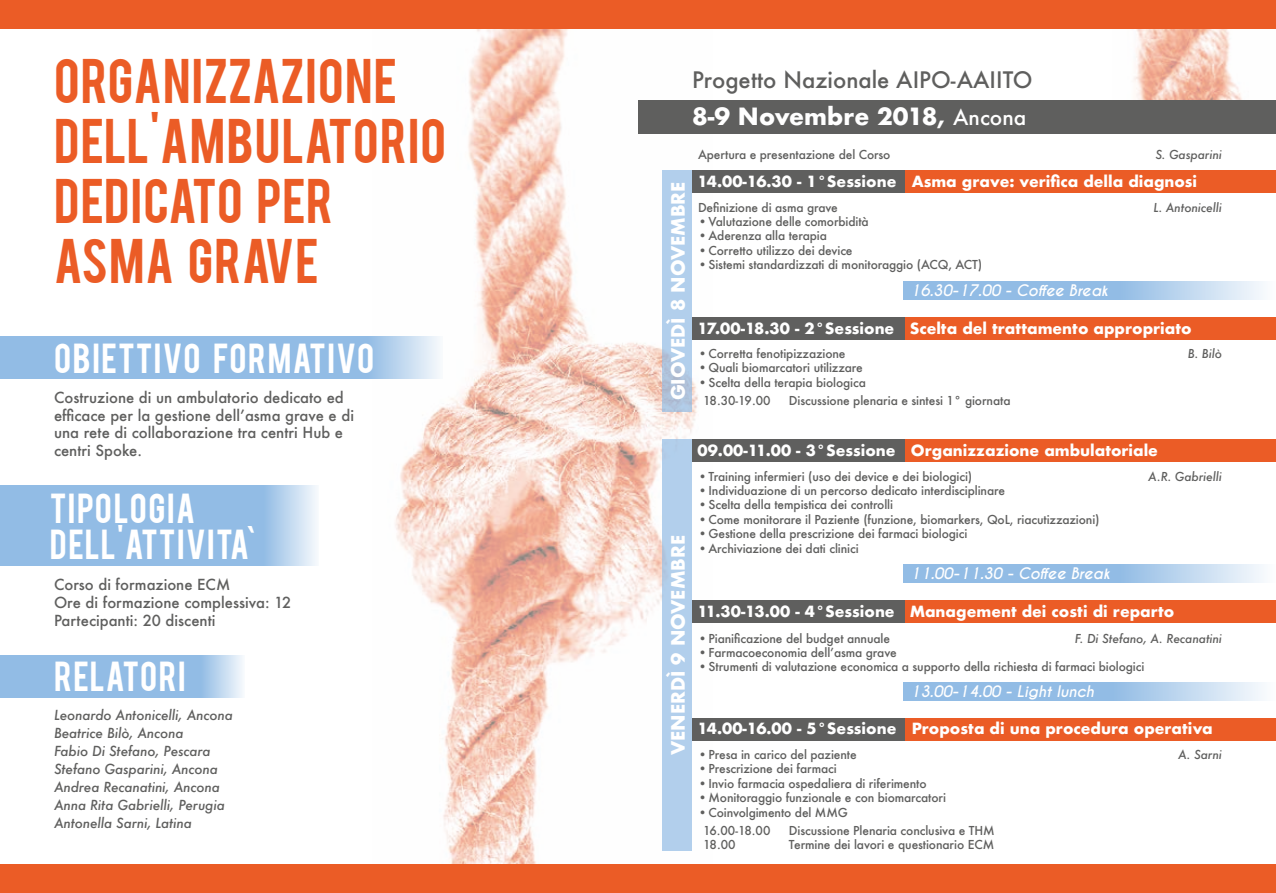
<style>
.page{position:relative;width:1276px;height:893px;background:#fff}
.page>*{position:absolute;margin:0;border:0;box-sizing:border-box;transform-origin:0 0}
.t1{font:49.5px/60px "Bebas";letter-spacing:.02em;color:#eb5c26}
.t2{font:33px/36px "Bebas";letter-spacing:.04em;color:#fff}
.t3{font:700 23.1px "Futura";color:#fff}
.t4{font:500 22.05px "Futura";color:#5f5f5e}
.t5{font:700 18px "Futura";color:#fff}
.t6{font:700 15px "Futura";color:#fff}
.t7{font:italic 700 15px "Caviar Dreams";letter-spacing:-.01em;color:#fff}
.t8{font:500 14.85px/17.9px "Futura";color:#5f5f5e}
.t9{font:italic 500 13.5px/18px "Futura";letter-spacing:-.01em;color:#5f5f5e}
.t10{font:500 12px/14.4px "Futura";letter-spacing:-.01em;color:#5f5f5e}
.t11{font:italic 500 12px "Futura";letter-spacing:-.01em;color:#5f5f5e}
.t12{font:500 12px/14.4px "Futura";letter-spacing:-.04em;color:#5f5f5e}
.s1{font-weight:500;font-size:20.85px}
</style>
<div class="page">
<img style="left:1134px;top:29px;width:108px;height:71px">
<img style="left:372px;top:29px;width:340px;height:835px">
<div style="left:0;top:336px;width:442px;height:42px;background:#92bce5"></div>
<div style="left:0;top:485px;width:319px;height:81px;background:#92bce5"></div>
<div style="left:0;top:655px;width:244px;height:42px;background:#92bce5"></div>
<div style="left:638px;top:100px;width:638px;height:33px;background:#5f5f5e"></div>
<svg style="left:662px;top:170px;width:30px;height:242px;background:#b1cce8"></svg>
<svg style="left:903px;top:281px;width:360px;height:19px;background:#a5c8e9"></svg>
<svg style="left:903px;top:564px;width:360px;height:19px;background:#a5c7e9"></svg>
<div style="left:692px;top:170px;width:584px;height:23px;background:#eb5c26"></div>
<div style="left:692px;top:170px;width:212px;height:23px;background:#5f5f5e"></div>
<div style="left:692px;top:317px;width:584px;height:23px;background:#eb5c26"></div>
<div style="left:692px;top:317px;width:212px;height:23px;background:#5f5f5e"></div>
<div style="left:692px;top:439px;width:584px;height:23px;background:#eb5c26"></div>
<div style="left:692px;top:439px;width:212px;height:23px;background:#5f5f5e"></div>
<div style="left:692px;top:600px;width:584px;height:23px;background:#eb5c26"></div>
<div style="left:692px;top:600px;width:212px;height:23px;background:#5f5f5e"></div>
<svg style="left:903px;top:682px;width:359px;height:19px;background:#a6c8e9"></svg>
<div style="left:692px;top:718px;width:584px;height:23px;background:#eb5c26"></div>
<div style="left:692px;top:718px;width:212px;height:23px;background:#5f5f5e"></div>
<div style="left:662px;top:439px;width:30px;height:411px;background:#b2cfec"></div>
<div style="left:0;top:0;width:1276px;height:29px;background:#eb5c26"></div>
<div style="left:0;top:864px;width:1276px;height:29px;background:#eb5c26"></div>
<svg style="left:372px;top:53px;width:35px;height:113px"></svg>
<svg style="left:421px;top:116px;width:25px;height:50px"></svg>
<h1 class="t1" style="left:54px;top:48px;width:394px">ORGANIZZAZIONE<br>DELL'AMBULATORIO<br>DEDICATO PER<br>ASMA GRAVE</h1>
<h2 class="t2" style="left:54px;top:338px;width:322px">OBIETTIVO FORMATIVO</h2>
<p class="t8" style="left:54px;top:388px;width:301px">Costruzione di un ambulatorio dedicato ed efficace per la gestione dell’asma grave e di una rete di collaborazione tra centri Hub e centri Spoke.</p>
<h2 class="t2" style="left:50px;top:488px;width:207px">TIPOLOGIA<br>DELL'ATTIVITA`</h2>
<p class="t8" style="left:54px;top:576px;width:239px">Corso di formazione ECM<br>Ore di formazione complessiva: 12<br>Partecipanti: 20 discenti</p>
<h2 class="t2" style="left:54px;top:656px;width:133px">RELATORI</h2>
<p class="t9" style="left:54px;top:706px;width:180px">Leonardo Antonicelli, Ancona<br>Beatrice Bilò, Ancona<br>Fabio Di Stefano, Pescara<br>Stefano Gasparini, Ancona<br>Andrea Recanatini, Ancona<br>Anna Rita Gabrielli, Perugia<br>Antonella Sarni, Latina</p>
<h3 class="t5" style="left:665px;top:400px;width:220px;rotate:-90deg">GIOVEDÌ 8 NOVEMBRE</h3>
<h3 class="t4" style="left:692px;top:65px;width:342px">Progetto Nazionale AIPO-AAIITO</h3>
<h3 class="t3" style="left:692px;top:100px;width:336px">8-9 Novembre 2018, <span class="s1">Ancona</span></h3>
<p class="t10" style="left:698px;top:147px;width:194px">Apertura e presentazione del Corso</p>
<p class="t11" style="left:1155px;top:146px;width:68px">S. Gasparini</p>
<p class="t6" style="left:697px;top:171px;width:501px">14.00-16.30 - 1°Sessione Asma grave: verifica della diagnosi</p>
<p class="t11" style="left:1153px;top:199px;width:70px">L. Antonicelli</p>
<p class="t10" style="left:698px;top:200px;width:141px">Definizione di asma grave</p>
<p class="t10" style="left:698px;top:214px;width:172px">•Valutazione delle comorbidità</p>
<p class="t10" style="left:698px;top:229px;width:130px">•Aderenza alla terapia</p>
<p class="t10" style="left:698px;top:243px;width:156px">•Corretto utilizzo dei device</p>
<p class="t10" style="left:698px;top:257px;width:286px">•Sistemi standardizzati di monitoraggio (ACQ, ACT)</p>
<p class="t7" style="left:910px;top:281px;width:199px">16.30-17.00 - Coffee Break</p>
<p class="t6" style="left:697px;top:317px;width:495px">17.00-18.30 - 2°Sessione Scelta del trattamento appropriato</p>
<p class="t10" style="left:698px;top:346px;width:149px">•Corretta fenotipizzazione</p>
<p class="t10" style="left:698px;top:361px;width:166px">•Quali biomarcatori utilizzare</p>
<p class="t10" style="left:698px;top:375px;width:169px">•Scelta della terapia biologica</p>
<p class="t10" style="left:703px;top:393px;width:69px">18.30-19.00</p>
<p class="t10" style="left:789px;top:393px;width:223px">Discussione plenaria e sintesi 1° giornata</p>
<p class="t11" style="left:1188px;top:345px;width:36px">B. Bilò</p>
<h3 class="t5" style="left:665px;top:755px;width:222px;rotate:-90deg">VENERDÌ 9 NOVEMBRE</h3>
<p class="t6" style="left:697px;top:440px;width:462px">09.00-11.00 - 3°Sessione Organizzazione ambulatoriale</p>
<p class="t11" style="left:1148px;top:468px;width:75px">A.R. Gabrielli</p>
<p class="t10" style="left:698px;top:469px;width:276px">•Training infermieri (uso dei device e dei biologici)</p>
<p class="t10" style="left:698px;top:483px;width:308px">•Individuazione di un percorso dedicato interdisciplinare</p>
<p class="t10" style="left:698px;top:498px;width:197px">•Scelta della tempistica dei controlli</p>
<p class="t10" style="left:698px;top:512px;width:403px">•Come monitorare il Paziente (funzione, biomarkers, QoL, riacutizzazioni)</p>
<p class="t10" style="left:698px;top:526px;width:271px">•Gestione della prescrizione dei farmaci biologici</p>
<p class="t10" style="left:698px;top:541px;width:162px">•Archiviazione dei dati clinici</p>
<p class="t7" style="left:910px;top:564px;width:201px">11.00-11.30 - Coffee Break</p>
<p class="t6" style="left:697px;top:600px;width:478px">11.30-13.00 - 4°Sessione Management dei costi di reparto</p>
<p class="t11" style="left:1074px;top:630px;width:149px">F. Di Stefano, A. Recanatini</p>
<p class="t10" style="left:698px;top:631px;width:194px">•Pianificazione del budget annuale</p>
<p class="t10" style="left:698px;top:645px;width:200px">•Farmacoeconomia dell’asma grave</p>
<p class="t10" style="left:698px;top:659px;width:448px">•Strumenti di valutazione economica a supporto della richiesta di farmaci biologici</p>
<p class="t7" style="left:910px;top:682px;width:185px">13.00-14.00 - Light lunch</p>
<p class="t6" style="left:697px;top:718px;width:516px">14.00-16.00 - 5°Sessione Proposta di una procedura operativa</p>
<p class="t10" style="left:698px;top:747px;width:160px">•Presa in carico del paziente</p>
<p class="t11" style="left:1178px;top:746px;width:45px">A. Sarni</p>
<p class="t10" style="left:698px;top:762px;width:140px">•Prescrizione dei farmaci</p>
<p class="t10" style="left:698px;top:776px;width:230px">•Invio farmacia ospedaliera di riferimento</p>
<p class="t10" style="left:698px;top:790px;width:250px">•Monitoraggio funzionale e con biomarcatori</p>
<p class="t10" style="left:698px;top:805px;width:151px">•Coinvolgimento del MMG</p>
<p class="t12" style="left:703px;top:823px;width:69px">16.00-18.00<br>18.00</p>
<p class="t10" style="left:789px;top:823px;width:207px">Discussione Plenaria conclusiva e THM<br>Termine dei lavori e questionario ECM</p>
</div>
